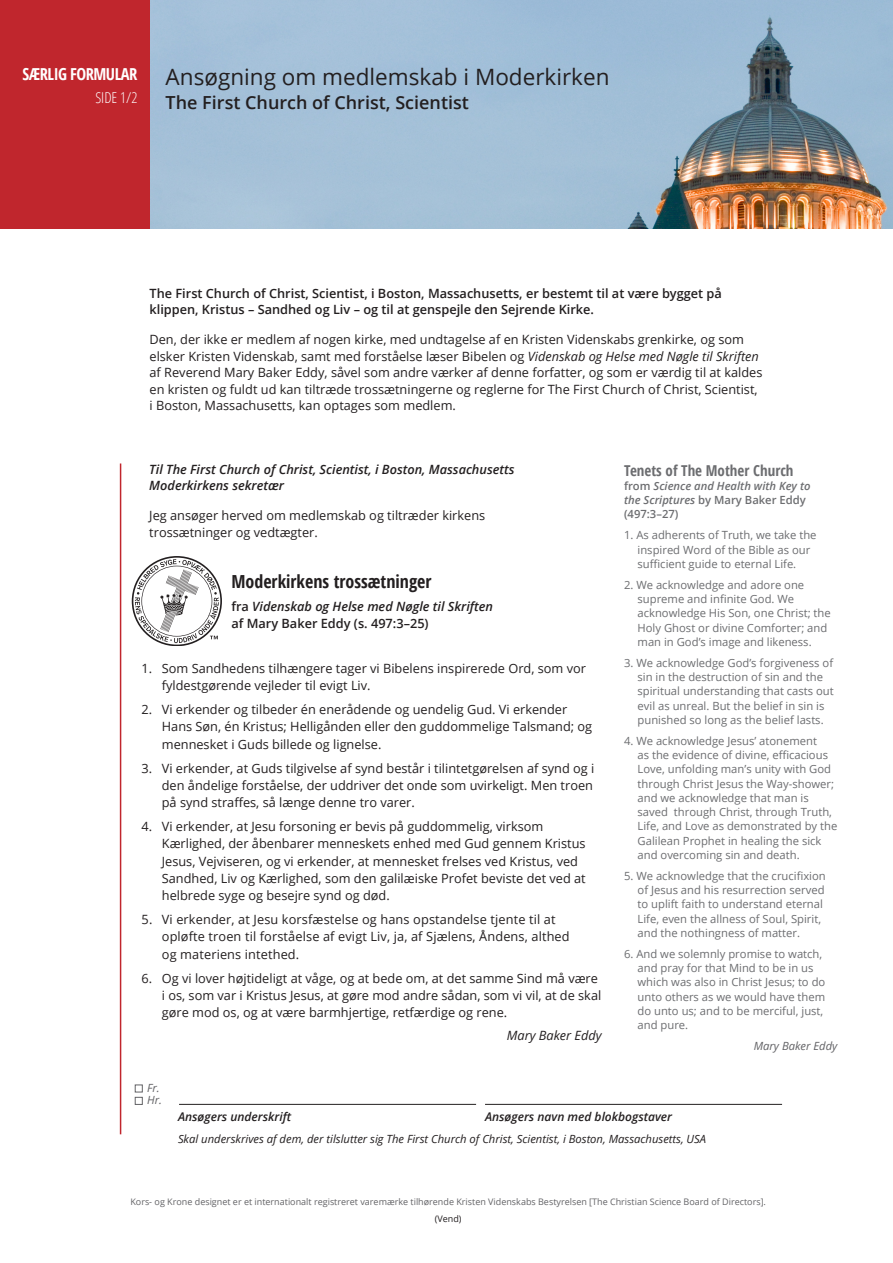
<style>
.page{position:relative;width:893px;height:1263px;background:#fff}
.page>*{position:absolute;margin:0;border:0;box-sizing:border-box;transform-origin:0 0}
.Application_for_Memb{font:22.5px "Open Sans";color:#231f20}
.The_First_Church_of{font:600 18px "Open Sans";color:#231f20}
.t1{font:700 18px "Open Sans Condensed";color:#231f20}
.FORM{font:700 16.5px "Open Sans Condensed";letter-spacing:-.03em;color:#fff}
.ENG_tenets_header{font:700 15px "Open Sans Condensed";color:#6c6d70}
.page_1_of_2{font:300 15px "Open Sans Condensed";color:#fff}
.ALL_TEXT{font:12.75px/17.2px "Open Sans";color:#231f20}
.ALL_TEXT-2{font:600 12.75px/16.5px "Open Sans";color:#231f20}
.ALL_TEXT-3{font:italic 600 12.75px/16.5px "Open Sans";color:#231f20}
.MBE{font:italic 12.75px "Open Sans";color:#231f20}
.sign_print_name{font:italic 600 12px "Open Sans";color:#231f20}
.tenets_ENG{font:11.25px/14.2px "Open Sans";color:#6c6d70}
.sign_print_smaller{font:italic 11.25px "Open Sans";color:#231f20}
.ENG_tenets_subhead{font:italic 600 11.25px/14.2px "Open Sans";color:#6c6d70}
.tenets_ENG-2{font:italic 11.25px "Open Sans";color:#636366}
.small_text_bottom_ce{font:9px "Open Sans";color:#636366}
.small_text_bottom_ce-2{font:9px "Open Sans";color:#231f20}
.s1{font-style:italic}
.s2{font-style:normal}
</style>
<div class="page">
<img style="left:150px;top:0;width:743px;height:229px">
<div style="left:0;top:0;width:150px;height:229px;background:#c0262d"></div>
<hr style="left:120px;top:463px;width:1px;height:671px;background:#c0262d">
<svg style="left:132px;top:556px;width:90px;height:90px"></svg>
<div style="left:135px;top:1084px;width:8px;height:8px;border:1px solid #636366"></div>
<div style="left:135px;top:1097px;width:8px;height:8px;border:1px solid #636366"></div>
<hr style="left:179px;top:1104px;width:297px;height:1px;background:#231f20">
<hr style="left:485px;top:1104px;width:297px;height:1px;background:#231f20">
<p class="FORM" style="left:22px;top:63px;width:116px">SÆRLIG FORMULAR</p>
<p class="page_1_of_2" style="left:95px;top:87px;width:44px">SIDE 1/2</p>
<p class="Application_for_Memb" style="left:166px;top:61px;width:445px">Ansøgning om medlemskab i Moderkirken</p>
<p class="The_First_Church_of" style="left:166px;top:90px;width:305px">The First Church of Christ, Scientist</p>
<p class="ALL_TEXT-2" style="left:150px;top:284px;width:574px">The First Church of Christ, Scientist, i Boston, Massachusetts, er bestemt til at være bygget på klippen, Kristus – Sandhed og Liv – og til at genspejle den Sejrende Kirke.</p>
<p class="ALL_TEXT" style="left:150px;top:331px;width:614px;line-height:16.5px">Den, der ikke er medlem af nogen kirke, med undtagelse af en Kristen Videnskabs grenkirke, og som elsker Kristen Videnskab, samt med forståelse læser Bibelen og <span class="s1">Videnskab og Helse med Nøgle til Skriften </span>af Reverend Mary Baker Eddy, såvel som andre værker af denne forfatter, og som er værdig til at kaldes en kristen og fuldt ud kan tiltræde trossætningerne og reglerne for The First Church of Christ, Scientist, i Boston, Massachusetts, kan optages som medlem.</p>
<p class="ALL_TEXT-3" style="left:149px;top:461px;width:367px">Til The First Church of Christ, Scientist, i Boston, Massachusetts<br>Moderkirkens sekretær</p>
<p class="ALL_TEXT" style="left:149px;top:507px;width:337px;line-height:16.5px">Jeg ansøger herved om medlemskab og tiltræder kirkens trossætninger og vedtægter.</p>
<p class="t1" style="left:231px;top:569px;width:202px">Moderkirkens trossætninger</p>
<p class="ALL_TEXT-3" style="left:231px;top:598px;width:263px"><span class="s2">fra</span> Videnskab og Helse med Nøgle til Skriften <span class="s2">af Mary Baker Eddy (s. 497:3–25)</span></p>
<p class="ALL_TEXT" style="left:162px;top:659px;width:426px;text-indent:-20px">1. Som Sandhedens tilhængere tager vi Bibelens inspirerede Ord, som vor fyldestgørende vejleder til evigt Liv.</p>
<p class="ALL_TEXT" style="left:162px;top:700px;width:432px;text-indent:-20px">2. Vi erkender og tilbeder én enerådende og uendelig Gud. Vi erkender<br>Hans Søn, én Kristus; Helligånden eller den guddommelige Talsmand; og mennesket i Guds billede og lignelse.</p>
<p class="ALL_TEXT" style="left:162px;top:759px;width:434px;text-align:justify;text-indent:-20px">3. Vi erkender, at Guds tilgivelse af synd består i tilintetgørelsen af synd og i den åndelige forståelse, der uddriver det onde som uvirkeligt. Men troen på synd straffes, så længe denne tro varer.</p>
<p class="ALL_TEXT" style="left:162px;top:817px;width:425px;text-indent:-20px">4. Vi erkender, at Jesu forsoning er bevis på guddommelig, virksom Kærlighed, der åbenbarer menneskets enhed med Gud gennem Kristus Jesus, Vejviseren, og vi erkender, at mennesket frelses ved Kristus, ved Sandhed, Liv og Kærlighed, som den galilæiske Profet beviste det ved at helbrede syge og besejre synd og død.</p>
<p class="ALL_TEXT" style="left:162px;top:910px;width:409px;text-indent:-20px">5. Vi erkender, at Jesu korsfæstelse og hans opstandelse tjente til at opløfte troen til forståelse af evigt Liv, ja, af Sjælens, Åndens, althed og materiens intethed.</p>
<p class="ALL_TEXT" style="left:162px;top:969px;width:441px;text-indent:-20px">6. Og vi lover højtideligt at våge, og at bede om, at det samme Sind må være i os, som var i Kristus Jesus, at gøre mod andre sådan, som vi vil, at de skal gøre mod os, og at være barmhjertige, retfærdige og rene.</p>
<p class="MBE" style="left:507px;top:1027px;width:96px">Mary Baker Eddy</p>
<p class="tenets_ENG-2" style="left:147px;top:1080px;width:14px">Fr.</p>
<p class="tenets_ENG-2" style="left:147px;top:1092px;width:16px">Hr.</p>
<p class="ENG_tenets_header" style="left:624px;top:460px;width:171px">Tenets of The Mother Church</p>
<p class="ENG_tenets_subhead" style="left:624px;top:478px;width:188px"><span class="s2">from</span> Science and Health with Key to the Scriptures <span class="s2">by Mary Baker Eddy (497:3–27)</span></p>
<p class="tenets_ENG" style="left:637px;top:528px;width:181px;text-indent:-14px">1. As adherents of Truth, we take the inspired Word of the Bible as our sufficient guide to eternal Life.</p>
<p class="tenets_ENG" style="left:637px;top:577px;width:195px;text-indent:-14px">2. We acknowledge and adore one supreme and infinite God. We acknowledge His Son, one Christ; the<br>Holy Ghost or divine Comforter; and man in God’s image and likeness.</p>
<p class="tenets_ENG" style="left:637px;top:655px;width:198px;text-indent:-14px">3. We acknowledge God’s forgiveness of sin in the destruction of sin and the spiritual understanding that casts out evil as unreal. But the belief in sin is punished so long as the belief lasts.</p>
<p class="tenets_ENG" style="left:637px;top:733px;width:201px;text-indent:-14px">4. We acknowledge Jesus’ atonement<br>as the evidence of divine, efficacious Love, unfolding man’s unity with God through Christ Jesus the Way-shower; and we acknowledge that man is saved through Christ, through Truth, Life, and Love as demonstrated by the Galilean Prophet in healing the sick and overcoming sin and death.</p>
<p class="tenets_ENG" style="left:637px;top:868px;width:190px;text-indent:-14px">5. We acknowledge that the crucifixion of Jesus and his resurrection served to uplift faith to understand eternal Life, even the allness of Soul, Spirit, and the nothingness of matter.</p>
<p class="tenets_ENG" style="left:637px;top:946px;width:189px;text-indent:-14px">6. And we solemnly promise to watch, and pray for that Mind to be in us which was also in Christ Jesus; to do unto others as we would have them do unto us; and to be merciful, just, and pure.</p>
<p class="tenets_ENG-2" style="left:754px;top:1038px;width:85px">Mary Baker Eddy</p>
<p class="sign_print_name" style="left:178px;top:1108px;width:115px">Ansøgers underskrift</p>
<p class="sign_print_name" style="left:485px;top:1108px;width:189px">Ansøgers navn med blokbogstaver</p>
<p class="sign_print_smaller" style="left:178px;top:1131px;width:530px">Skal underskrives af dem, der tilslutter sig The First Church of Christ, Scientist, i Boston, Massachusetts, USA</p>
<p class="small_text_bottom_ce" style="left:130px;top:1196px;width:637px">Kors- og Krone designet er et internationalt registreret varemærke tilhørende Kristen Videnskabs Bestyrelsen [The Christian Science Board of Directors].</p>
<p class="small_text_bottom_ce-2" style="left:435px;top:1213px;width:28px">(Vend)</p>
</div>
